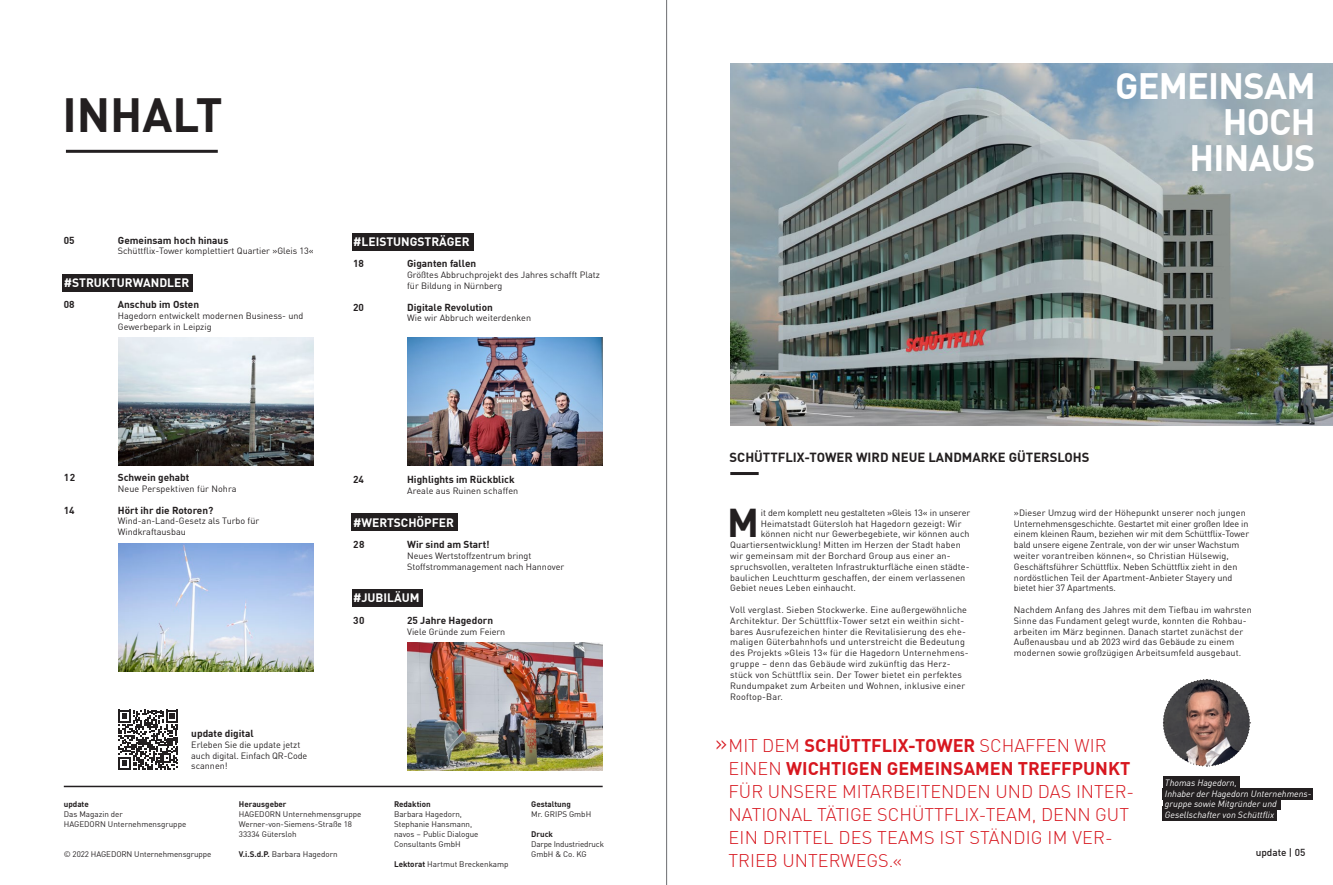
<style>
.page{position:relative;width:1333px;height:885px;background:#fff}
.page>*{position:absolute;margin:0;border:0;box-sizing:border-box;transform-origin:0 0}
.t1{font:700 47px "DIN Offc Pro";color:#231f20}
.t2{font:700 39.3px "DIN Offc Pro";color:#231f20}
.t3{font:700 36px/36px "DIN Offc Pro";letter-spacing:-.02em;color:#fff;text-align:right}
.t4{font:300 24px "DIN Offc Pro";color:#d7171f}
.t5{font:300 18px/23px "DIN Offc Pro";color:#d7171f}
.t6{font:700 13px "DIN Offc Pro";color:#231f20}
.t7{font:700 12px "DIN Offc Pro";color:#fff}
.t8{font:700 10px "DIN Offc Pro";color:#231f20}
.t9{font:500 10px "DIN Offc Pro";color:#231f20}
.t10{font:9px/10.8px "DIN Offc Pro";letter-spacing:.01em;color:#231f20}
.t11{font:9px/10.8px "DIN Offc Pro";letter-spacing:-.01em;color:#231f20}
.t12{font:italic 9px/10.8px "DIN Offc Pro";color:#fff}
.t13{font:8px/10px "DIN Offc Pro";color:#231f20}
.t14{font:700 8px "DIN Offc Pro";color:#231f20}
.t15{font:8px/10px "DIN Offc Pro";letter-spacing:-.02em;color:#231f20}
.s1{font-weight:700}
</style>
<div class="page">
<div style="left:351px;top:589px;width:71px;height:17px;background:#231f20"></div>
<img style="left:730px;top:64px;width:602px;height:361px">
<hr style="left:64px;top:785px;width:538px;height:2px;background:#231f20">
<hr style="left:66px;top:150px;width:152px;height:3px;background:#231f20">
<div style="left:62px;top:274px;width:131px;height:17px;background:#231f20"></div>
<img style="left:407px;top:338px;width:195px;height:127px">
<img style="left:118px;top:543px;width:195px;height:128px">
<div style="left:351px;top:233px;width:122px;height:17px;background:#231f20"></div>
<div style="left:351px;top:513px;width:107px;height:18px;background:#231f20"></div>
<img style="left:118px;top:338px;width:195px;height:127px">
<hr style="left:730px;top:472px;width:28px;height:3px;background:#231f20">
<div style="left:1162px;top:806px;width:114px;height:15px;background:#231f20"></div>
<div style="left:1162px;top:799px;width:118px;height:10px;background:#231f20"></div>
<div style="left:1162px;top:776px;width:77px;height:15px;background:#231f20"></div>
<div style="left:1162px;top:788px;width:150px;height:11px;background:#231f20"></div>
<svg style="left:1162px;top:679px;width:88px;height:88px"></svg>
<img style="left:407px;top:642px;width:195px;height:128px">
<hr style="left:666px;top:0;width:1px;height:884px;background:#6c6d70">
<svg style="left:118px;top:709px;width:60px;height:60px"></svg>
<h1 class="t1" style="left:62px;top:78px;width:162px">INHALT</h1>
<p class="t8" style="left:64px;top:232px;width:12px">05</p>
<p class="t8" style="left:118px;top:232px;width:112px">Gemeinsam hoch hinaus</p>
<p class="t10" style="left:118px;top:245px;width:197px">Schüttflix-Tower komplettiert Quartier »Gleis 13«</p>
<h3 class="t7" style="left:64px;top:273px;width:127px">#STRUKTURWANDLER</h3>
<p class="t8" style="left:64px;top:297px;width:12px">08</p>
<p class="t8" style="left:118px;top:297px;width:83px">Anschub im Osten</p>
<p class="t10" style="left:118px;top:310px;width:187px">Hagedorn entwickelt modernen Business- und<br>Gewerbepark in Leipzig</p>
<h3 class="t7" style="left:353px;top:232px;width:118px">#LEISTUNGSTRÄGER</h3>
<p class="t8" style="left:353px;top:256px;width:12px">18</p>
<p class="t8" style="left:407px;top:256px;width:71px">Giganten fallen</p>
<p class="t10" style="left:407px;top:269px;width:194px">Größtes Abbruchprojekt des Jahres schafft Platz für Bildung in Nürnberg</p>
<p class="t8" style="left:353px;top:299px;width:12px">20</p>
<p class="t8" style="left:407px;top:299px;width:87px">Digitale Revolution</p>
<p class="t10" style="left:407px;top:312px;width:125px">Wie wir Abbruch weiterdenken</p>
<p class="t8" style="left:64px;top:470px;width:13px">12</p>
<p class="t8" style="left:118px;top:470px;width:73px">Schwein gehabt</p>
<p class="t10" style="left:118px;top:483px;width:120px">Neue Perspektiven für Nohra</p>
<p class="t8" style="left:64px;top:502px;width:12px">14</p>
<p class="t8" style="left:118px;top:502px;width:97px">Hört ihr die Rotoren?</p>
<p class="t10" style="left:118px;top:515px;width:143px">Wind-an-Land-Gesetz als Turbo für<br>Windkraftausbau</p>
<p class="t8" style="left:191px;top:725px;width:64px">update digital</p>
<p class="t10" style="left:191px;top:738px;width:118px">Erleben Sie die update jetzt auch digital. Einfach QR-Code scannen!</p>
<p class="t8" style="left:353px;top:472px;width:12px">24</p>
<p class="t8" style="left:407px;top:472px;width:109px">Highlights im Rückblick</p>
<p class="t10" style="left:407px;top:485px;width:113px">Areale aus Ruinen schaffen</p>
<h3 class="t7" style="left:353px;top:513px;width:102px">#WERTSCHÖPFER</h3>
<p class="t8" style="left:353px;top:537px;width:13px">28</p>
<p class="t8" style="left:407px;top:537px;width:84px">Wir sind am Start!</p>
<p class="t10" style="left:407px;top:550px;width:159px">Neues Wertstoffzentrum bringt<br>Stoffstrommanagement nach Hannover</p>
<h3 class="t7" style="left:353px;top:588px;width:68px">#JUBILÄUM</h3>
<p class="t8" style="left:353px;top:612px;width:13px">30</p>
<p class="t8" style="left:407px;top:612px;width:87px">25 Jahre Hagedorn</p>
<p class="t10" style="left:407px;top:625px;width:100px">Viele Gründe zum Feiern</p>
<p class="t14" style="left:64px;top:797px;width:26px">update</p>
<p class="t13" style="left:64px;top:808px;width:124px">Das Magazin der<br>HAGEDORN Unternehmensgruppe</p>
<p class="t13" style="left:64px;top:848px;width:149px">© 2022 HAGEDORN Unternehmensgruppe</p>
<p class="t14" style="left:239px;top:797px;width:49px">Herausgeber</p>
<p class="t13" style="left:239px;top:808px;width:124px">HAGEDORN Unternehmensgruppe<br>Werner-von-Siemens-Straße 18<br>33334 Gütersloh</p>
<p class="t13" style="left:239px;top:848px;width:100px"><span class="s1">V.i.S.d.P.</span> Barbara Hagedorn</p>
<p class="t14" style="left:394px;top:797px;width:38px">Redaktion</p>
<p class="t13" style="left:394px;top:808px;width:86px">Barbara Hagedorn,<br>Stephanie Hansmann, navos – Public Dialogue<br>Consultants GmbH</p>
<p class="t13" style="left:394px;top:858px;width:116px"><span class="s1">Lektorat</span> Hartmut Breckenkamp</p>
<p class="t14" style="left:531px;top:797px;width:41px">Gestaltung</p>
<p class="t13" style="left:531px;top:808px;width:62px">Mr. GRIPS GmbH</p>
<p class="t14" style="left:531px;top:827px;width:23px">Druck</p>
<p class="t15" style="left:531px;top:838px;width:74px">Darpe Industriedruck<br>GmbH &amp; Co. KG</p>
<h3 class="t3" style="left:1114px;top:66px;width:202px">GEMEINSAM<br>HOCH<br>HINAUS</h3>
<h3 class="t6" style="left:729px;top:447px;width:361px">SCHÜTTFLIX-TOWER WIRD NEUE LANDMARKE GÜTERSLOHS</h3>
<h2 class="t2" style="left:727px;top:492px;width:33px">M</h2>
<p class="t11" style="left:761px;top:506px;width:211px">it dem komplett neu gestalteten »Gleis 13« in unserer</p>
<p class="t10" style="left:761px;top:517px;width:202px">Heimatstadt Gütersloh hat Hagedorn gezeigt: Wir</p>
<p class="t10" style="left:761px;top:528px;width:210px">können nicht nur Gewerbegebiete, wir können auch</p>
<p class="t10" style="left:730px;top:539px;width:232px">Quartiersentwicklung! Mitten im Herzen der Stadt haben</p>
<p class="t10" style="left:730px;top:549px;width:222px">wir gemeinsam mit der Borchard Group aus einer an-</p>
<p class="t10" style="left:730px;top:560px;width:241px">spruchsvollen, veralteten Infrastrukturfläche einen städte-</p>
<p class="t10" style="left:730px;top:571px;width:236px">baulichen Leuchtturm geschaffen, der einem verlassenen</p>
<p class="t10" style="left:730px;top:582px;width:127px">Gebiet neues Leben einhaucht.</p>
<p class="t10" style="left:730px;top:603px;width:240px">Voll verglast. Sieben Stockwerke. Eine außergewöhnliche Architektur. Der Schüttflix-Tower setzt ein weithin sicht&shy;bares Ausrufezeichen hinter die Revitalisierung des ehe&shy;maligen Güterbahnhofs und unterstreicht die Bedeutung des Projekts »Gleis 13« für die Hagedorn Unternehmens&shy;gruppe – denn das Gebäude wird zukünftig das Herz&shy;stück von Schüttflix sein. Der Tower bietet ein perfektes Rundumpaket zum Arbeiten und Wohnen, inklusive einer Rooftop-Bar.</p>
<p class="t11" style="left:1013px;top:506px;width:237px">»Dieser Umzug wird der Höhepunkt unserer noch jungen Unternehmensgeschichte. Gestartet mit einer großen Idee in einem kleinen Raum, beziehen wir mit dem Schüttflix-Tower bald unsere eigene Zentrale, von der wir unser Wachstum weiter vorantreiben können«, so Christian Hülsewig, Geschäftsführer Schüttflix. Neben Schüttflix zieht in den nordöstlichen Teil der Apartment-Anbieter Stayery und bietet hier 37 Apartments.</p>
<p class="t10" style="left:1013px;top:603px;width:239px">Nachdem Anfang des Jahres mit dem Tiefbau im wahrsten Sinne das Fundament gelegt wurde, konnten die Rohbau&shy;arbeiten im März beginnen. Danach startet zunächst der Außenausbau und ab 2023 wird das Gebäude zu einem modernen sowie großzügigen Arbeitsumfeld ausgebaut.</p>
<h3 class="t5" style="left:728px;top:732px;width:407px">MIT DEM <span class="s1">SCHÜTTFLIX-TOWER</span> SCHAFFEN WIR EINEN <span class="s1">WICHTIGEN GEMEINSAMEN TREFFPUNKT </span>FÜR UNSERE MITARBEITENDEN UND DAS INTER-NATIONAL TÄTIGE SCHÜTTFLIX-TEAM, DENN GUT EIN DRITTEL DES TEAMS IST STÄNDIG IM VER-TRIEB UNTERWEGS.«</h3>
<h3 class="t4" style="left:714px;top:724px;width:14px">»</h3>
<p class="t12" style="left:1164px;top:776px;width:148px">Thomas Hagedorn,<br>Inhaber der Hagedorn Unternehmens&shy;gruppe sowie Mitgründer und<br>Gesellschafter von Schüttflix</p>
<p class="t9" style="left:1255px;top:845px;width:51px">update | 05</p>
</div>
